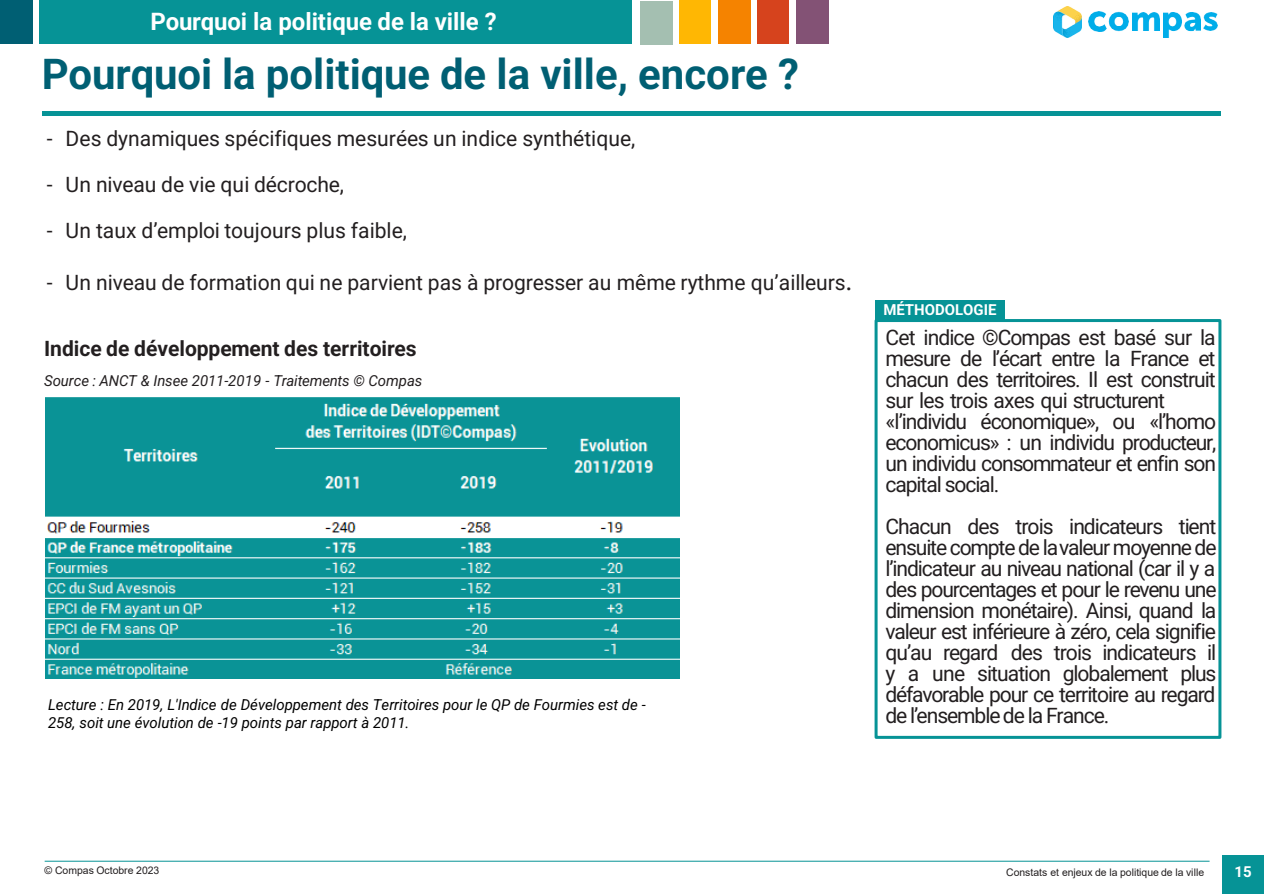
<style>
.page{position:relative;width:1264px;height:894px;background:#fff}
.page>*{position:absolute;margin:0;border:0;box-sizing:border-box;transform-origin:0 0}
.t1{font:700 42px "Roboto";color:#005f73}
.t2{font:700 24px "Roboto";color:#fff}
.t3{font:21px/21px "Roboto";letter-spacing:-.01em;color:#231f20;text-align:justify}
.t4{font:700 21px "Roboto";color:#231f20}
.t5{font:italic 15px/18px "Roboto";color:#000}
.t6{font:italic 15px "Roboto";letter-spacing:-.005em;color:#231f20}
.t7{font:700 15px "Roboto";color:#fff}
.t8{font:10.5px "Arial";letter-spacing:-.005em;color:#231f20}
.s1{font-size:27px}
</style>
<div class="page">
<div style="left:1222px;top:855px;width:41px;height:38px;background:#069396"></div>
<img style="left:1095px;top:12px;width:33px;height:19px">
<img style="left:1132px;top:12px;width:26px;height:18px">
<img style="left:1163px;top:12px;width:37px;height:25px">
<img style="left:1203px;top:12px;width:14px;height:19px">
<img style="left:1053px;top:6px;width:42px;height:32px">
<div style="left:43px;top:111px;width:1177px;height:5px;background:#069396"></div>
<div style="left:874px;top:319px;width:347px;height:419px;border:3px solid #069396"></div>
<div style="left:875px;top:300px;width:129px;height:21px;background:#069396"></div>
<hr style="left:45px;top:860px;width:1164px;height:1px;background:#069396">
<div style="left:640px;top:1px;width:32px;height:43px;background:#a4bfb1"></div>
<div style="left:718px;top:1px;width:32px;height:43px;background:#f58300"></div>
<div style="left:679px;top:1px;width:32px;height:43px;background:#ffb703"></div>
<div style="left:796px;top:1px;width:32px;height:43px;background:#835275"></div>
<div style="left:757px;top:1px;width:32px;height:43px;background:#d6431d"></div>
<div style="left:39px;top:1px;width:592px;height:43px;background:#069396"></div>
<div style="left:0;top:0;width:32px;height:43px;background:#005f73"></div>
<img style="left:45px;top:397px;width:634px;height:281px">
<p class="t2" style="left:150px;top:4px;width:348px">Pourquoi la politique de la ville ?</p>
<h2 class="t1" style="left:42px;top:45px;width:758px">Pourquoi la politique de la ville, encore ?</h2>
<p class="t3" style="left:47px;top:127px;width:590px">- Des dynamiques spécifiques mesurées un indice synthétique,</p>
<p class="t3" style="left:47px;top:173px;width:298px">- Un niveau de vie qui décroche,</p>
<p class="t3" style="left:47px;top:219px;width:361px">- Un taux d’emploi toujours plus faible,</p>
<p class="t3" style="left:47px;top:271px;width:807px">- Un niveau de formation qui ne parvient pas à progresser au même rythme qu’ailleurs<span class="s1">.</span></p>
<p class="t4" style="left:44px;top:334px;width:374px">Indice de développement des territoires</p>
<p class="t6" style="left:44px;top:370px;width:380px">Source : ANCT &amp; Insee 2011-2019 - Traitements © Compas</p>
<p class="t5" style="left:48px;top:694px;width:599px">Lecture : En 2019, L'Indice de Développement des Territoires pour le QP de Fourmies est de -<br>258, soit une évolution de -19 points par rapport à 2011.</p>
<p class="t7" style="left:883px;top:299px;width:114px">MÉTHODOLOGIE</p>
<p class="t3" style="left:885px;top:326px;width:331px">Cet indice ©Compas est basé sur la mesure de l’écart entre la France et chacun des territoires. Il est construit sur les trois axes qui structurent</p>
<p class="t3" style="left:885px;top:410px;width:332px">«l’individu économique», ou «l’homo economicus» : un individu producteur, un individu consommateur et enfin son capital social.</p>
<p class="t3" style="left:885px;top:515px;width:332px">Chacun des trois indicateurs tient ensuite compte de lavaleur moyenne de l’indicateur au niveau national (car il y a des pourcentages et pour le revenu une dimension monétaire). Ainsi, quand la valeur est inférieure à zéro, cela signifie qu’au regard des trois indicateurs il y a une situation globalement plus défavorable pour ce territoire au regard de l’ensemble de la France.</p>
<p class="t8" style="left:45px;top:863px;width:116px">© Compas Octobre 2023</p>
<p class="t8" style="left:1005px;top:864px;width:199px">Constats et enjeux de la politique de la ville</p>
<p class="t7" style="left:1234px;top:861px;width:19px">15</p>
</div>
